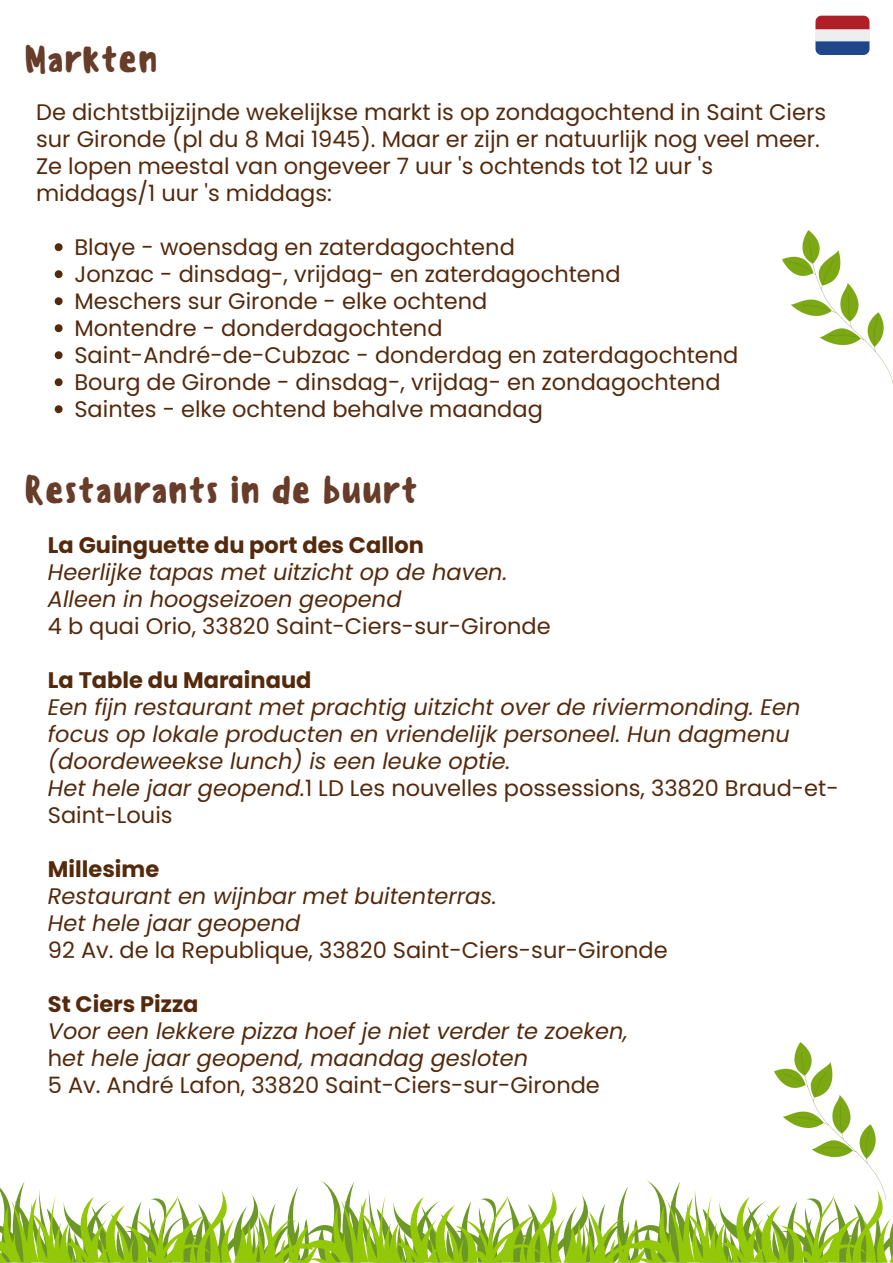
<style>
.page{position:relative;width:893px;height:1263px;background:#fff}
.page>*{position:absolute;margin:0;border:0;box-sizing:border-box;transform-origin:0 0}
.t1{font:500 36.75px "Sensei";color:#673c29}
.t2{font:22.5px/27px "Poppins";color:#54290c}
.t3{font:italic 22.5px/27px "Poppins";color:#54290c}
.t4{font:700 22.5px "Poppins";color:#54290c}
.s1{font-style:italic}
.s2{font-style:normal}
</style>
<div class="page">
<svg style="left:0;top:1180px;width:893px;height:83px"></svg>
<svg style="left:55px;top:243px;width:8px;height:8px"></svg>
<svg style="left:55px;top:270px;width:8px;height:8px"></svg>
<svg style="left:55px;top:297px;width:8px;height:8px"></svg>
<svg style="left:55px;top:324px;width:8px;height:8px"></svg>
<svg style="left:55px;top:351px;width:8px;height:8px"></svg>
<svg style="left:55px;top:378px;width:8px;height:8px"></svg>
<svg style="left:55px;top:405px;width:8px;height:8px"></svg>
<img style="left:782px;top:231px;width:111px;height:153px">
<img style="left:774px;top:1042px;width:111px;height:157px">
<div style="left:815px;top:29px;width:54px;height:12px;background:#eee"></div>
<svg style="left:815px;top:16px;width:54px;height:13px"></svg>
<svg style="left:815px;top:41px;width:54px;height:14px"></svg>
<p class="t1" style="left:24px;top:38px;width:135px">Markten</p>
<h1 class="t2" style="left:36px;top:99px;width:791px">De dichtstbijzijnde wekelijkse markt is op zondagochtend in Saint Ciers sur Gironde (pl du 8 Mai 1945). Maar er zijn er natuurlijk nog veel meer.<br>Ze lopen meestal van ongeveer 7 uur 's ochtends tot 12 uur 's middags/1 uur 's middags:</h1>
<p class="t2" style="left:74px;top:234px;width:442px">Blaye - woensdag en zaterdagochtend</p>
<p class="t2" style="left:74px;top:261px;width:547px">Jonzac - dinsdag-, vrijdag- en zaterdagochtend</p>
<p class="t2" style="left:74px;top:288px;width:414px">Meschers sur Gironde - elke ochtend</p>
<p class="t2" style="left:74px;top:315px;width:370px">Montendre - donderdagochtend</p>
<p class="t2" style="left:74px;top:342px;width:665px">Saint-André-de-Cubzac - donderdag en zaterdagochtend</p>
<p class="t2" style="left:74px;top:369px;width:647px">Bourg de Gironde - dinsdag-, vrijdag- en zondagochtend</p>
<p class="t2" style="left:74px;top:396px;width:470px">Saintes - elke ochtend behalve maandag</p>
<h1 class="t1" style="left:24px;top:468px;width:395px">Restaurants in de buurt</h1>
<p class="t4" style="left:48px;top:529px;width:378px">La Guinguette du port des Callon</p>
<p class="t3" style="left:48px;top:558px;width:461px">Heerlijke tapas met uitzicht op de haven.</p>
<p class="t3" style="left:48px;top:585px;width:355px">Alleen in hoogseizoen geopend</p>
<p class="t2" style="left:48px;top:612px;width:504px">4 b quai Orio, 33820 Saint-Ciers-sur-Gironde</p>
<p class="t4" style="left:48px;top:664px;width:265px">La Table du Marainaud</p>
<p class="t3" style="left:48px;top:693px;width:754px">Een fijn restaurant met prachtig uitzicht over de riviermonding. Een focus op lokale producten en vriendelijk personeel. Hun dagmenu (doordeweekse lunch) is een leuke optie.</p>
<p class="t2" style="left:48px;top:774px;width:792px"><span class="s1">Het hele jaar geopend.</span>1 LD Les nouvelles possessions, 33820 Braud-et-<br>Saint-Louis</p>
<p class="t4" style="left:48px;top:853px;width:113px">Millesime</p>
<p class="t3" style="left:48px;top:882px;width:450px">Restaurant en wijnbar met buitenterras.</p>
<p class="t3" style="left:48px;top:909px;width:254px">Het hele jaar geopend</p>
<p class="t2" style="left:48px;top:936px;width:621px">92 Av. de la Republique, 33820 Saint-Ciers-sur-Gironde</p>
<p class="t4" style="left:48px;top:988px;width:152px">St Ciers Pizza</p>
<p class="t3" style="left:48px;top:1017px;width:581px">Voor een lekkere pizza hoef je niet verder te zoeken,</p>
<p class="t3" style="left:48px;top:1044px;width:482px"><span class="s2">h</span>et hele jaar geopend, maandag gesloten</p>
<p class="t2" style="left:48px;top:1071px;width:553px">5 Av. André Lafon, 33820 Saint-Ciers-sur-Gironde</p>
</div>
